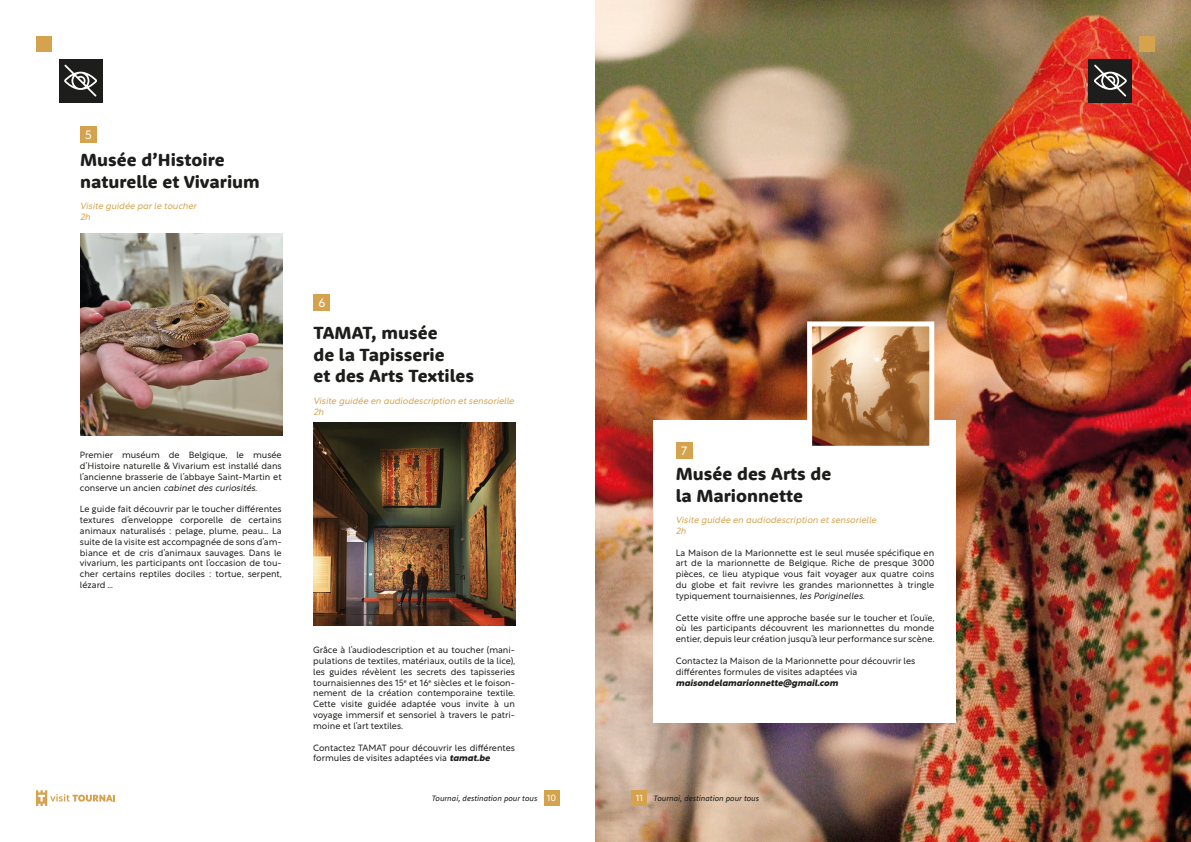
<style>
.page{position:relative;width:1191px;height:842px;background:#fff}
.page>*{position:absolute;margin:0;border:0;box-sizing:border-box;transform-origin:0 0}
.Tous_les_titres{font:800 18.1px/21.7px "Rooney Sans";color:#1d1d1b}
.t1{font:300 12px "Rustica";color:#fff}
.Corps_de_texte{font:300 9px/10.8px "Rustica";color:#1d1d1b;text-align:justify}
.Corps_de_texte-2{font:italic 300 9px/10.8px "Rustica";color:#d5a34d}
.t2{font:italic 8px "Rooney Sans";color:#1d1d1b}
.s1{font-style:italic}
.s2{font-weight:700;font-style:italic}
.s3{font-family:"Rustica";font-weight:300;font-style:normal;font-size:9px;color:#fff}
</style>
<div class="page">
<img style="left:595px;top:0;width:596px;height:842px">
<div style="left:59px;top:59px;width:43px;height:43px;background:#1d1d1b"></div>
<svg style="left:64px;top:65px;width:33px;height:32px"></svg>
<div style="left:80px;top:126px;width:17px;height:17px;background:#d5a34d"></div>
<div style="left:313px;top:295px;width:17px;height:16px;background:#d5a34d"></div>
<div style="left:653px;top:420px;width:303px;height:303px;background:#fff"></div>
<div style="left:676px;top:442px;width:16px;height:17px;background:#d5a34d"></div>
<img style="left:80px;top:233px;width:202px;height:202px">
<img style="left:313px;top:423px;width:202px;height:202px">
<img style="left:813px;top:327px;width:115px;height:118px">
<div style="left:807px;top:321px;width:127px;height:130px;border:5px solid #fff"></div>
<div style="left:631px;top:790px;width:16px;height:16px;background:#d5a34d"></div>
<div style="left:543px;top:790px;width:16px;height:16px;background:#d5a34d"></div>
<svg style="left:36px;top:790px;width:79px;height:16px"></svg>
<div style="left:1139px;top:36px;width:16px;height:16px;background:#d5a34d"></div>
<div style="left:36px;top:36px;width:16px;height:16px;background:#d5a34d"></div>
<div style="left:1088px;top:59px;width:44px;height:43px;background:#1d1d1b"></div>
<svg style="left:1094px;top:65px;width:33px;height:32px"></svg>
<p class="t1" style="left:85px;top:124px;width:8px">5</p>
<p class="Tous_les_titres" style="left:80px;top:148px;width:181px">Musée d’Histoire naturelle et Vivarium</p>
<p class="Corps_de_texte-2" style="left:80px;top:200px;width:118px">Visite guidée par le toucher<br>2h</p>
<p class="Corps_de_texte" style="left:80px;top:449px;width:203px">Premier muséum de Belgique, le musée d’Histoire naturelle &amp; Vivarium est installé dans l’ancienne brasserie de l’abbaye Saint-Martin et conserve un ancien <span class="s1">cabinet des curiosités.</span></p>
<p class="Corps_de_texte" style="left:80px;top:503px;width:204px">Le guide fait découvrir par le toucher différentes textures d’enveloppe corporelle de certains animaux naturalisés : pelage, plume, peau… La suite de la visite est accompagnée de sons d’am&shy;biance et de cris d’animaux sauvages. Dans le vivarium, les participants ont l’occasion de tou&shy;cher certains reptiles dociles : tortue, serpent, lézard …</p>
<p class="t1" style="left:318px;top:292px;width:8px">6</p>
<p class="Tous_les_titres" style="left:313px;top:321px;width:162px">TAMAT, musée<br>de la Tapisserie<br>et des Arts Textiles</p>
<p class="Corps_de_texte-2" style="left:313px;top:394px;width:202px">Visite guidée en audiodescription et sensorielle<br>2h</p>
<p class="Corps_de_texte" style="left:313px;top:643px;width:204px">Grâce à l’audiodescription et au toucher (mani&shy;pulations de textiles, matériaux, outils de la lice), les guides révèlent les secrets des tapisseries tournaisiennes des 15<sup>e</sup> et 16<sup>e</sup> siècles et le foison&shy;nement de la création contemporaine textile.<br>Cette visite guidée adaptée vous invite à un voyage immersif et sensoriel à travers le patri&shy;moine et l’art textiles.</p>
<p class="Corps_de_texte" style="left:313px;top:741px;width:203px">Contactez TAMAT pour découvrir les différentes formules de visites adaptées via <span class="s2">tamat.be</span></p>
<p class="t1" style="left:681px;top:440px;width:8px">7</p>
<p class="Tous_les_titres" style="left:676px;top:462px;width:157px">Musée des Arts de la Marionnette</p>
<p class="Corps_de_texte-2" style="left:676px;top:514px;width:202px">Visite guidée en audiodescription et sensorielle<br>2h</p>
<p class="Corps_de_texte" style="left:676px;top:546px;width:260px">La Maison de la Marionnette est le seul musée spécifique en art de la marionnette de Belgique. Riche de presque 3000 pièces, ce lieu atypique vous fait voyager aux quatre coins du globe et fait revivre les grandes marionnettes à tringle typiquement tournaisiennes, <span class="s1">les Poriginelles</span>.</p>
<p class="Corps_de_texte" style="left:676px;top:611px;width:260px">Cette visite offre une approche basée sur le toucher et l’ouïe, où les participants découvrent les marionnettes du monde entier, depuis leur création jusqu’à leur performance sur scène.</p>
<p class="Corps_de_texte" style="left:676px;top:654px;width:241px;text-align:left">Contactez la Maison de la Marionnette pour découvrir les différentes formules de visites adaptées via <span class="s2">maisondelamarionnette@gmail.com</span></p>
<p class="t2" style="left:432px;top:793px;width:126px">Tournai, destination pour tous <span class="s3">10</span></p>
<p class="t2" style="left:636px;top:793px;width:125px"><span class="s3">11</span> Tournai, destination pour tous</p>
</div>
